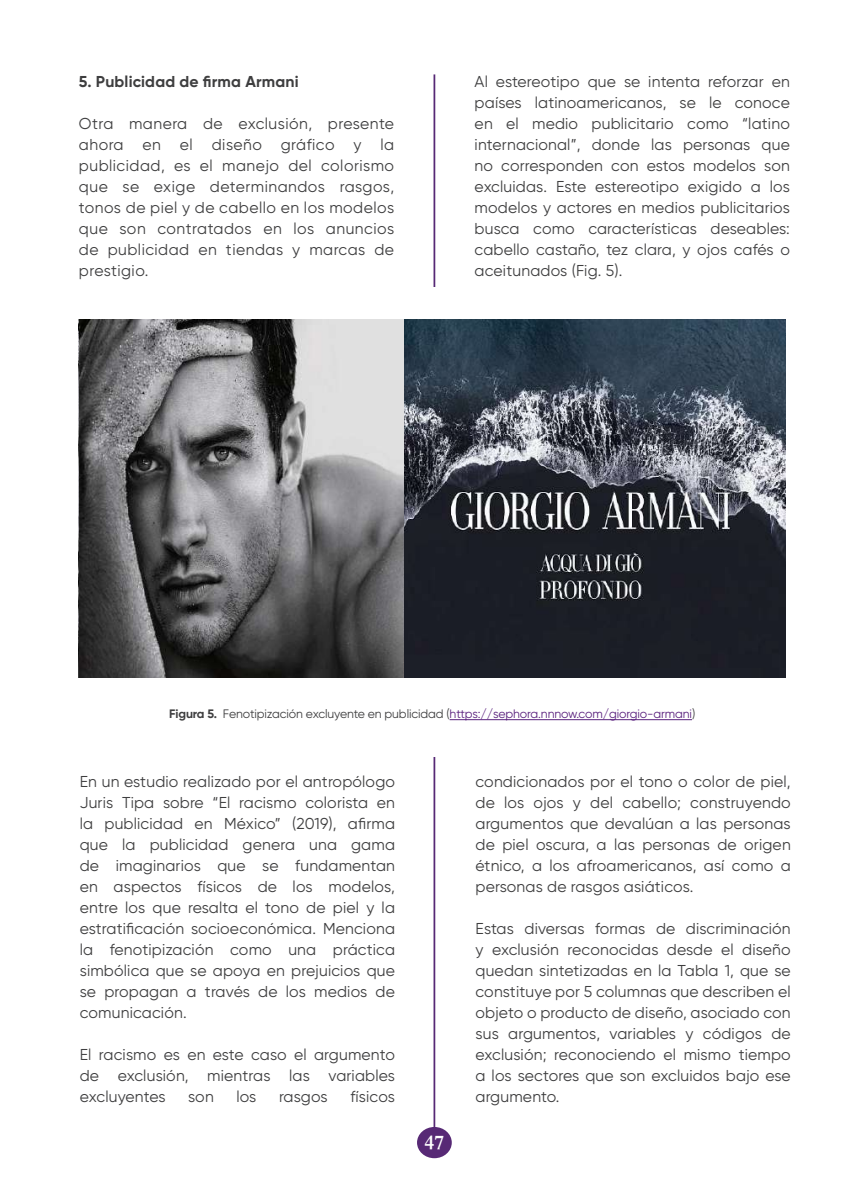
<style>
.page{position:relative;width:844px;height:1191px;background:#fff}
.page>*{position:absolute;margin:0;border:0;box-sizing:border-box;transform-origin:0 0}
.t1{font:700 21px "Garamond";color:#fff}
.t2{font:15.75px/21px "Gilroy";letter-spacing:.01em;color:#3e3e3f;text-align:justify}
.t3{font:700 15.75px "Gilroy";letter-spacing:.01em;color:#3e3e3f}
.t4{font:12.25px "Gilroy";letter-spacing:-.01em;color:#59207d}
.s1{font-weight:700;color:#3e3e3f}
.s2{color:#3e3e3f}
</style>
<div class="page">
<hr style="left:433px;top:74px;width:2px;height:1084px;background:#572975">
<div style="left:417px;top:1127px;width:34px;height:31px;background:#572975;border-radius:50%"></div>
<div style="left:408px;top:287px;width:54px;height:469px;background:#fff"></div>
<img style="left:79px;top:319px;width:706px;height:359px">
<hr style="left:449px;top:719px;width:242px;height:1px;background:#59207d">
<img style="left:80px;top:319px;width:323px;height:359px">
<p class="t3" style="left:79px;top:72px;width:221px">5. Publicidad de firma Armani</p>
<p class="t2" style="left:79px;top:113px;width:317px">Otra manera de exclusión, presente ahora en el diseño gráfico y la publicidad, es el manejo del colorismo que se exige determinandos rasgos, tonos de piel y de cabello en los modelos que son contratados en los anuncios de publicidad en tiendas y marcas de prestigio.</p>
<p class="t2" style="left:474px;top:71px;width:317px">Al estereotipo que se intenta reforzar en países latinoamericanos, se le conoce en el medio publicitario como “latino internacional”, donde las personas que no corresponden con estos modelos son excluidas. Este estereotipo exigido a los modelos y actores en medios publicitarios busca como características deseables: cabello castaño, tez clara, y ojos cafés o aceitunados (Fig. 5).</p>
<p class="t4" style="left:169px;top:706px;width:527px"><span class="s1">Figura 5.</span> <span class="s2">Fenotipización excluyente en publicidad (</span>https://sephora.nnnow.com/giorgio-armani<span class="s2">)</span></p>
<p class="t2" style="left:80px;top:770px;width:317px">En un estudio realizado por el antropólogo Juris Tipa sobre “El racismo colorista en la publicidad en México” (2019), afirma que la publicidad genera una gama de imaginarios que se fundamentan en aspectos físicos de los modelos, entre los que resalta el tono de piel y la estratificación socioeconómica. Menciona la fenotipización como una práctica simbólica que se apoya en prejuicios que se propagan a través de los medios de comunicación.</p>
<p class="t2" style="left:80px;top:1043px;width:316px">El racismo es en este caso el argumento de exclusión, mientras las variables excluyentes</p>
<p class="t2" style="left:188px;top:1085px;width:27px">son</p>
<p class="t2" style="left:236px;top:1085px;width:22px">los</p>
<p class="t2" style="left:279px;top:1085px;width:50px">rasgos</p>
<p class="t2" style="left:350px;top:1085px;width:46px">físicos</p>
<h1 class="t1" style="left:424px;top:1127px;width:21px">47</h1>
<p class="t2" style="left:475px;top:770px;width:317px">condicionados por el tono o color de piel, de los ojos y del cabello; construyendo argumentos que devalúan a las personas de piel oscura, a las personas de origen étnico, a los afroamericanos, así como a personas de rasgos asiáticos.</p>
<p class="t2" style="left:475px;top:917px;width:317px">Estas diversas formas de discriminación y exclusión reconocidas desde el diseño quedan sintetizadas en la Tabla 1, que se constituye por 5 columnas que describen el objeto o producto de diseño, asociado con sus argumentos, variables y códigos de exclusión; reconociendo el mismo tiempo a los sectores que son excluidos bajo ese argumento.</p>
</div>
